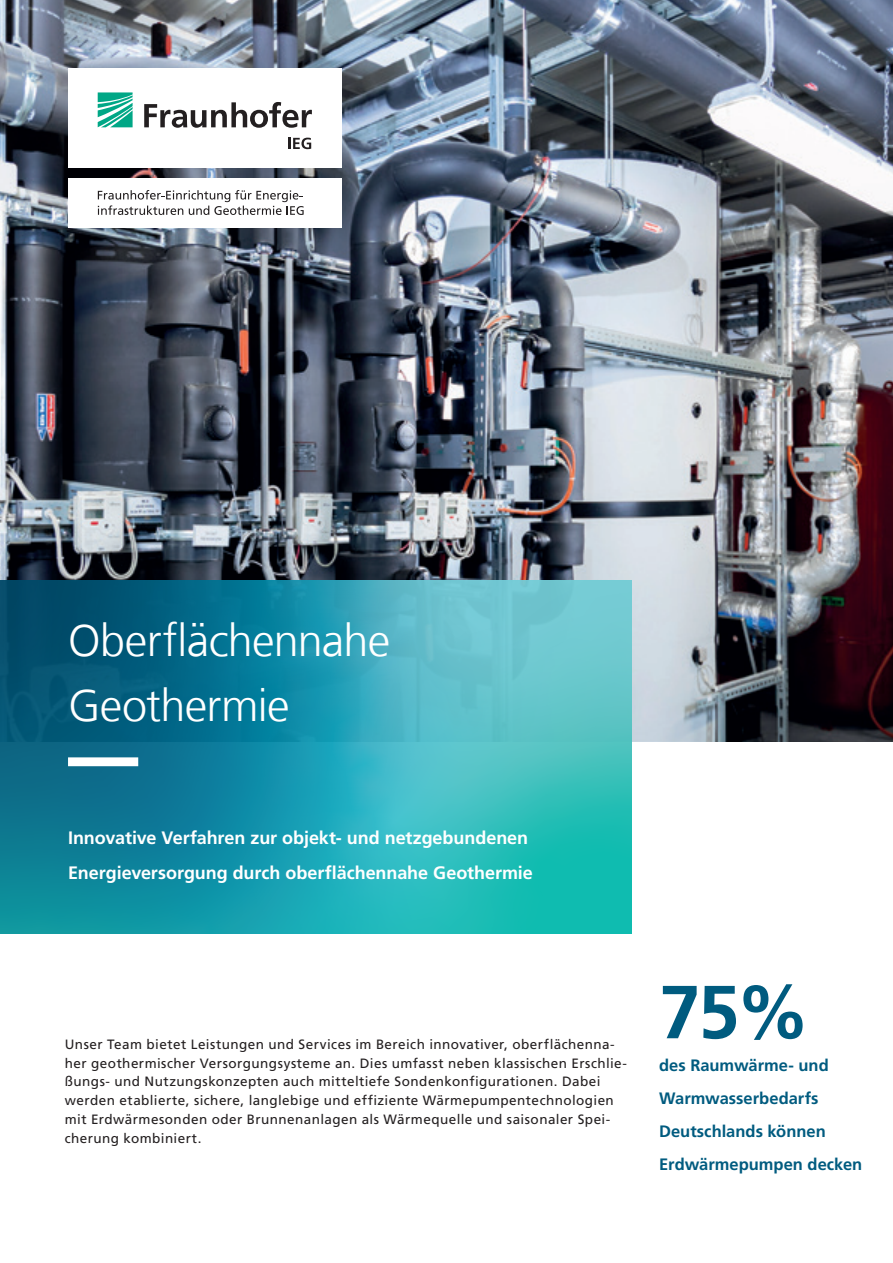
<style>
.page{position:relative;width:893px;height:1263px;background:#fff}
.page>*{position:absolute;margin:0;border:0;box-sizing:border-box;transform-origin:0 0}
.Hervorhebung_18pt_rechtsbuendig{font:700 75px "Frutiger LT Com";color:#005b7f}
.Ueberschrift_36_43_2_weiss_Linie_unten{font:300 45px/64.8px "Frutiger LT Com";letter-spacing:-.015em;color:#fff}
.Sub_Ueberschrift_18_23_4_weiss_bold{font:700 18px "Frutiger LT Com";letter-spacing:-.005em;color:#fff}
.Hervorhebung_18pt_rechtsbuendig-2{font:700 16.5px/33px "Frutiger LT Com";color:#005b7f}
.Introtext_9_12_5_schwarz{font:13.5px/18.8px "Frutiger LT Com";letter-spacing:.035em;color:#231f20}
</style>
<div class="page">
<img style="left:0;top:0;width:893px;height:741px">
<div style="left:68px;top:68px;width:273px;height:99px;background:#fff"></div>
<div style="left:68px;top:178px;width:273px;height:50px;background:#fff"></div>
<svg style="left:98px;top:190px;width:206px;height:25px"></svg>
<svg style="left:98px;top:92px;width:35px;height:35px"></svg>
<svg style="left:144px;top:102px;width:168px;height:26px"></svg>
<svg style="left:288px;top:138px;width:23px;height:11px"></svg>
<svg style="left:0;top:580px;width:631px;height:353px;background:#2599aa"></svg>
<svg style="left:68px;top:757px;width:521px;height:9px;background:#4cb1c0"></svg>
<p class="Ueberschrift_36_43_2_weiss_Linie_unten" style="left:68px;top:609px;width:324px">Oberflächennahe<br>Geothermie</p>
<p class="Sub_Ueberschrift_18_23_4_weiss_bold" style="left:68px;top:827px;width:462px">Innovative Verfahren zur objekt- und netzgebundenen</p>
<p class="Sub_Ueberschrift_18_23_4_weiss_bold" style="left:68px;top:862px;width:466px">Energieversorgung durch oberflächennahe Geothermie</p>
<p class="Introtext_9_12_5_schwarz" style="left:65px;top:1035px;width:564px">Unser Team bietet Leistungen und Services im Bereich innovativer, oberflächenna&shy;her geothermischer Versorgungsysteme an. Dies umfasst neben klassischen Erschlie&shy;ßungs- und Nutzungskonzepten auch mitteltiefe Sondenkonfigurationen. Dabei werden etablierte, sichere, langlebige und effiziente Wärmepumpentechnologien mit Erdwärmesonden oder Brunnenanlagen als Wärmequelle und saisonaler Spei&shy;cherung kombiniert.</p>
<p class="Hervorhebung_18pt_rechtsbuendig" style="left:659px;top:968px;width:153px">75%</p>
<p class="Hervorhebung_18pt_rechtsbuendig-2" style="left:659px;top:1049px;width:171px">des Raumwärme- und</p>
<p class="Hervorhebung_18pt_rechtsbuendig-2" style="left:659px;top:1082px;width:168px">Warmwasserbedarfs<br>Deutschlands können</p>
<p class="Hervorhebung_18pt_rechtsbuendig-2" style="left:659px;top:1148px;width:205px">Erdwärmepumpen decken</p>
</div>
